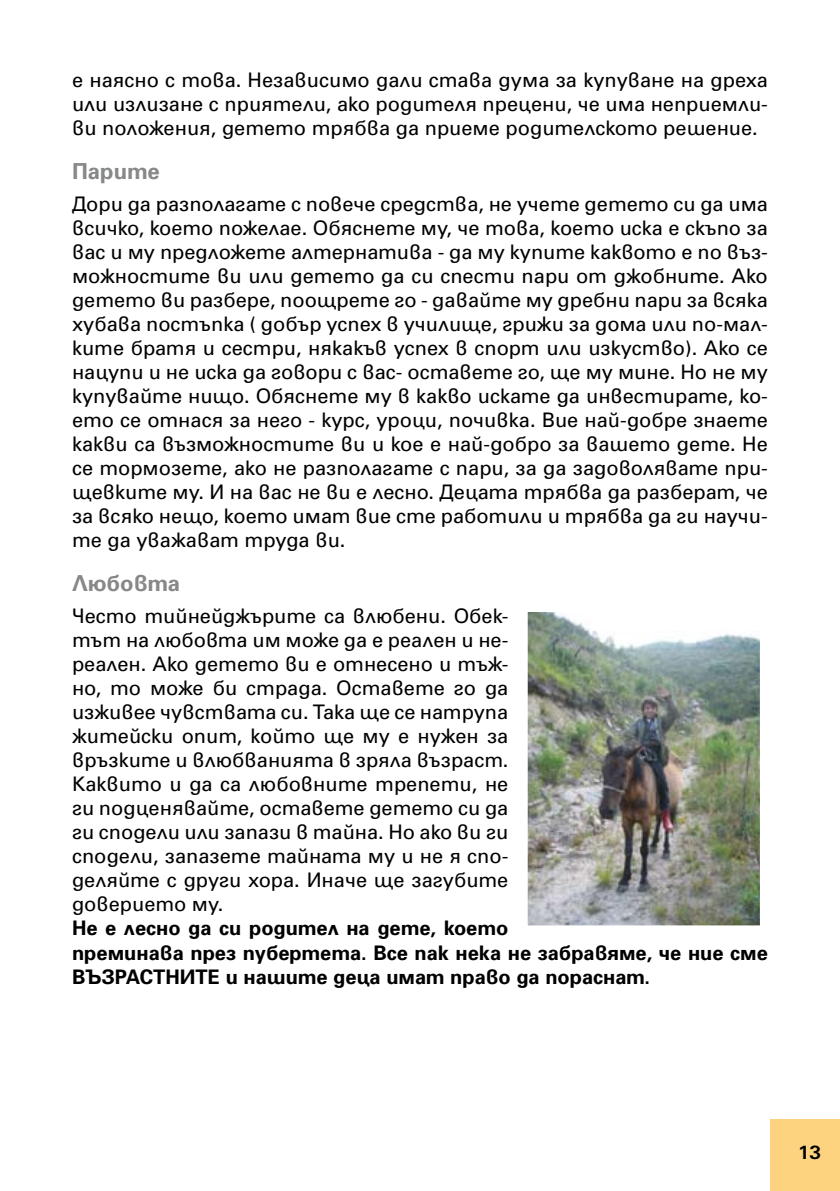
<style>
.page{position:relative;width:840px;height:1191px;background:#fff}
.page>*{position:absolute;margin:0;border:0;box-sizing:border-box;transform-origin:0 0}
.t1{font:700 22px "SP Universal";color:#878889}
.t2{font:20px/24px "SP Universal";color:#000;text-align:justify}
.t3{font:700 20px/24px "SP Universal";color:#000}
.t4{font:700 20px "Universum Bg";color:#000}
</style>
<div class="page">
<div style="left:769px;top:1119px;width:70px;height:72px;background:#fdd37f"></div>
<img style="left:528px;top:613px;width:230px;height:311px">
<div style="left:519px;top:604px;width:248px;height:329px;border:8px solid #fff"></div>
<p class="t2" style="left:72px;top:68px;width:697px">е наясно с това. Независимо дали става дума за купуване на дреха или излизане с приятели, ако родителя прецени, че има неприемли&shy;ви положения, детето трябва да приеме родителското решение.</p>
<p class="t1" style="left:72px;top:158px;width:89px">Парите</p>
<p class="t2" style="left:72px;top:192px;width:697px">Дори да разполагате с повече средства, не учете детето си да има всичко, което пожелае. Обяснете му, че това, което иска е скъпо за вас и му предложете алтернатива - да му купите каквото е по въз&shy;можностите ви или детето да си спести пари от джобните. Ако детето ви разбере, поощрете го - давайте му дребни пари за всяка хубава постъпка ( добър успех в училище, грижи за дома или по-мал&shy;ките братя и сестри, някакъв успех в спорт или изкуство). Ако се нацупи и не иска да говори с вас- оставете го, ще му мине. Но не му купувайте нищо. Обяснете му в какво искате да инвестирате, ко&shy;ето се отнася за него - курс, уроци, почивка. Вие най-добре знаете какви са възможностите ви и кое е най-добро за вашето дете. Не се тормозете, ако не разполагате с пари, за да задоволявате при&shy;щевките му. И на вас не ви е лесно. Децата трябва да разберат, че за всяко нещо, което имат вие сте работили и трябва да ги научи&shy;те да уважават труда ви.</p>
<p class="t1" style="left:72px;top:570px;width:110px">Любовта</p>
<p class="t2" style="left:72px;top:604px;width:437px">Често тийнейджърите са влюбени. Обек&shy;тът на любовта им може да е реален и не&shy;реален. Ако детето ви е отнесено и тъж&shy;но, то може би страда. Оставете го да изживее чувствата си. Така ще се натрупа житейски опит, който ще му е нужен за връзките и влюбванията в зряла възраст.<br>Каквито и да са любовните трепети, не ги подценявайте, оставете детето си да ги сподели или запази в тайна. Но ако ви ги сподели, запазете тайната му и не я спо&shy;деляйте с други хора. Иначе ще загубите доверието му.</p>
<p class="t3" style="left:72px;top:916px;width:697px">Не е лесно да си родител на дете, което<br>преминава през пубертета. Все пак нека не забравяме, че ние сме<br>ВЪЗРАСТНИТЕ и нашите деца имат право да пораснат.</p>
<p class="t4" style="left:797px;top:1141px;width:12px">13</p>
</div>
